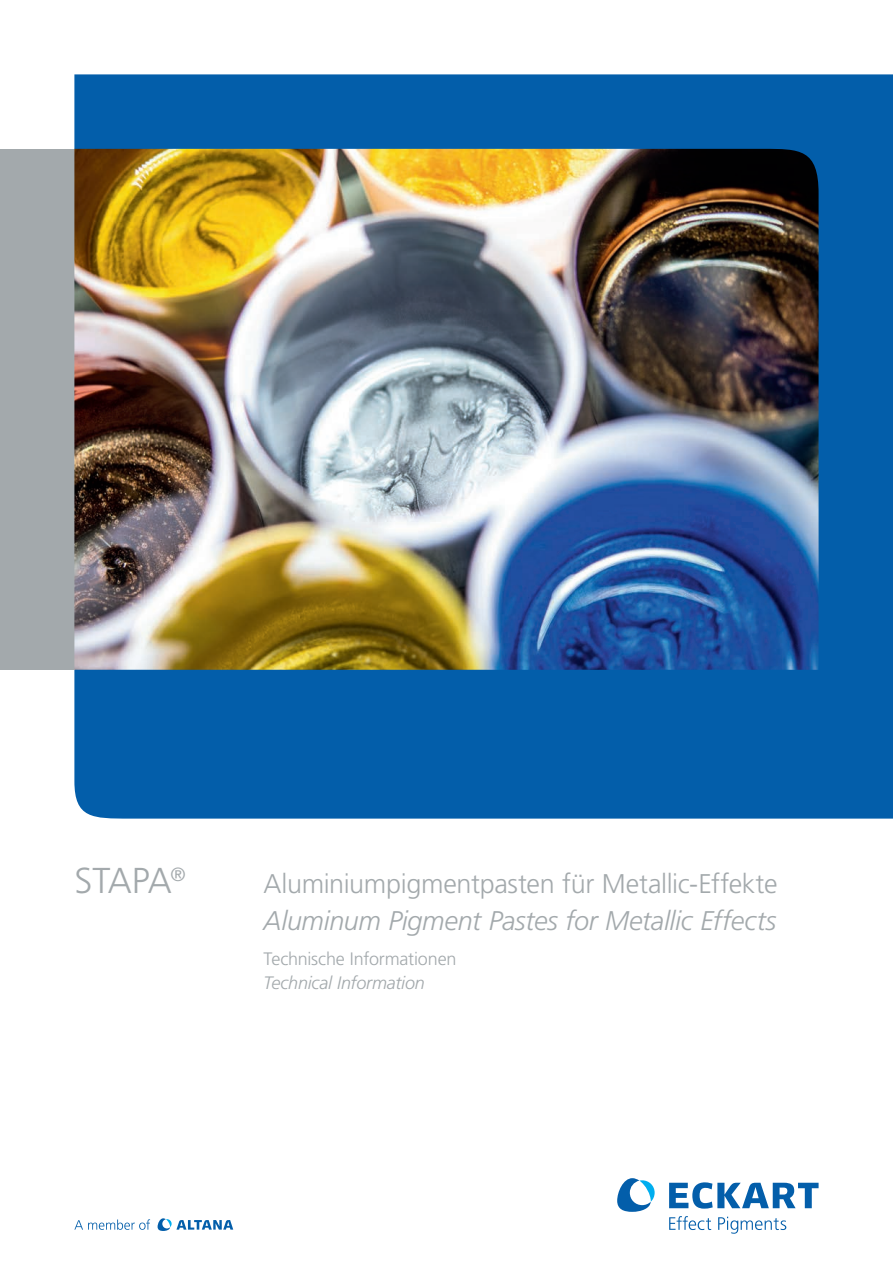
<style>
.page{position:relative;width:893px;height:1263px;background:#fff}
.page>*{position:absolute;margin:0;border:0;box-sizing:border-box;transform-origin:0 0}
.t1{font:300 36px "Frutiger LT Std";letter-spacing:-.03em;color:#a3a9ac}
.t2{font:300 27px "Frutiger LT Std";letter-spacing:-.015em;color:#a3a9ac}
.t3{font:italic 300 27px "Frutiger LT Std";letter-spacing:-.01em;color:#a3a9ac}
.t4{font:300 18px "Frutiger LT Std";letter-spacing:-.01em;color:#a3a9ac}
.t5{font:italic 300 18px "Frutiger LT Std";letter-spacing:-.01em;color:#a3a9ac}
</style>
<div class="page">
<div style="left:74px;top:74px;width:819px;height:745px;background:#035eaa"></div>
<div style="left:0;top:149px;width:74px;height:521px;background:#a3a9ac"></div>
<img style="left:74px;top:149px;width:745px;height:521px">
<svg style="left:158px;top:1218px;width:75px;height:13px"></svg>
<svg style="left:74px;top:1219px;width:76px;height:11px"></svg>
<svg style="left:669px;top:1216px;width:42px;height:14px"></svg>
<svg style="left:718px;top:1217px;width:68px;height:17px"></svg>
<svg style="left:669px;top:1182px;width:150px;height:27px"></svg>
<svg style="left:617px;top:1178px;width:38px;height:34px"></svg>
<h1 class="t1" style="left:74px;top:860px;width:113px">STAPA<sup>®</sup></h1>
<p class="t2" style="left:264px;top:868px;width:515px">Aluminiumpigmentpasten für Metallic-Effekte</p>
<p class="t3" style="left:264px;top:905px;width:514px">Aluminum Pigment Pastes for Metallic Effects</p>
<p class="t4" style="left:264px;top:948px;width:194px">Technische Informationen</p>
<p class="t5" style="left:264px;top:972px;width:163px">Technical Information</p>
</div>
